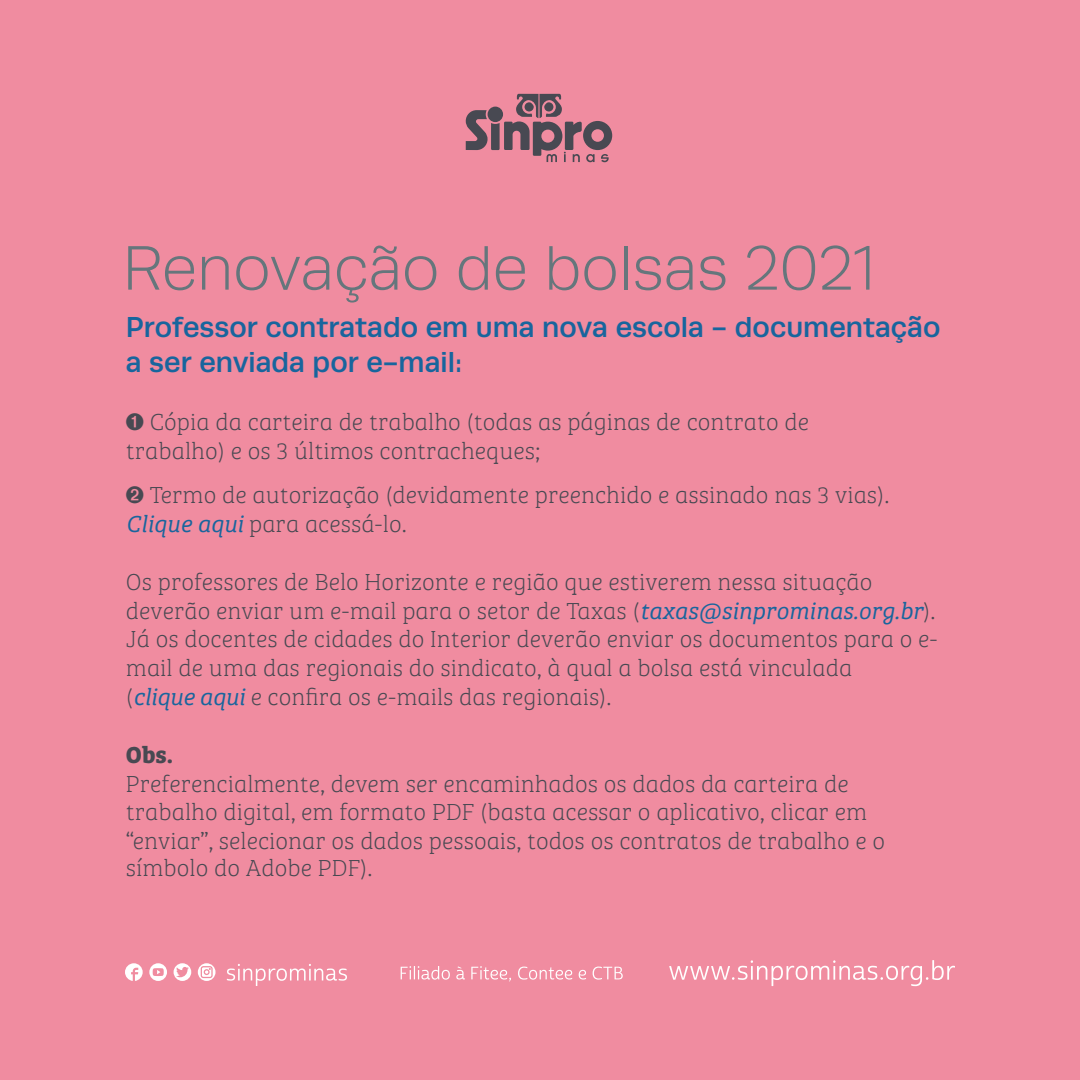
<style>
.page{position:relative;width:1080px;height:1080px;background:#f08ca0}
.page>*{position:absolute;margin:0;border:0;box-sizing:border-box;transform-origin:0 0}
.t1{font:300 63px "Runda";color:#65767c}
.t2{font:500 29px/34.8px "Runda";color:#18659d}
.t3{font:24px/28.8px "Bree Serif Th";color:#484952}
.t4{font:700 24px "Bree Serif";color:#484952}
.s1{font-family:"Ana Paula Florest"}
.s2{font-family:"Bree Serif Lt";font-style:italic;color:#18659d}
</style>
<div class="page">
<svg style="left:125px;top:963px;width:18px;height:18px"></svg>
<svg style="left:149px;top:963px;width:18px;height:18px"></svg>
<svg style="left:174px;top:963px;width:17px;height:18px"></svg>
<svg style="left:198px;top:963px;width:18px;height:18px"></svg>
<svg style="left:227px;top:964px;width:120px;height:22px"></svg>
<svg style="left:401px;top:966px;width:49px;height:14px"></svg>
<svg style="left:456px;top:966px;width:9px;height:14px"></svg>
<svg style="left:471px;top:966px;width:40px;height:16px"></svg>
<svg style="left:518px;top:967px;width:54px;height:13px"></svg>
<svg style="left:579px;top:970px;width:7px;height:10px"></svg>
<svg style="left:593px;top:967px;width:30px;height:13px"></svg>
<svg style="left:669px;top:960px;width:286px;height:26px"></svg>
<svg style="left:466px;top:94px;width:146px;height:68px"></svg>
<h1 class="t1" style="left:122px;top:234px;width:754px">Renovação de bolsas 2021</h1>
<p class="t2" style="left:126px;top:310px;width:816px">Professor contratado em uma nova escola - documentação a ser enviada por e-mail:</p>
<p class="t3" style="left:126px;top:406px;width:685px"><span class="s1">1</span> Cópia da carteira de trabalho (todas as páginas de contrato de trabalho) e os 3 últimos contracheques;</p>
<p class="t3" style="left:126px;top:480px;width:765px"><span class="s1">2</span> Termo de autorização (devidamente preenchido e assinado nas 3 vias).<br><span class="s2">Clique aqui</span> para acessá-lo.</p>
<p class="t3" style="left:126px;top:566px;width:813px">Os professores de Belo Horizonte e região que estiverem nessa situação deverão enviar um e-mail para o setor de Taxas (<span class="s2">taxas@sinprominas.org.br</span>).<br>Já os docentes de cidades do Interior deverão enviar os documentos para o e&shy;mail de uma das regionais do sindicato, à qual a bolsa está vinculada<br>(<span class="s2">clique aqui</span> e confira os e-mails das regionais).</p>
<p class="t4" style="left:126px;top:736px;width:49px">Obs.</p>
<p class="t3" style="left:126px;top:768px;width:761px;line-height:28.1px">Preferencialmente, devem ser encaminhados os dados da carteira de trabalho digital, em formato PDF (basta acessar o aplicativo, clicar em “enviar”, selecionar os dados pessoais, todos os contratos de trabalho e o símbolo do Adobe PDF).</p>
</div>
